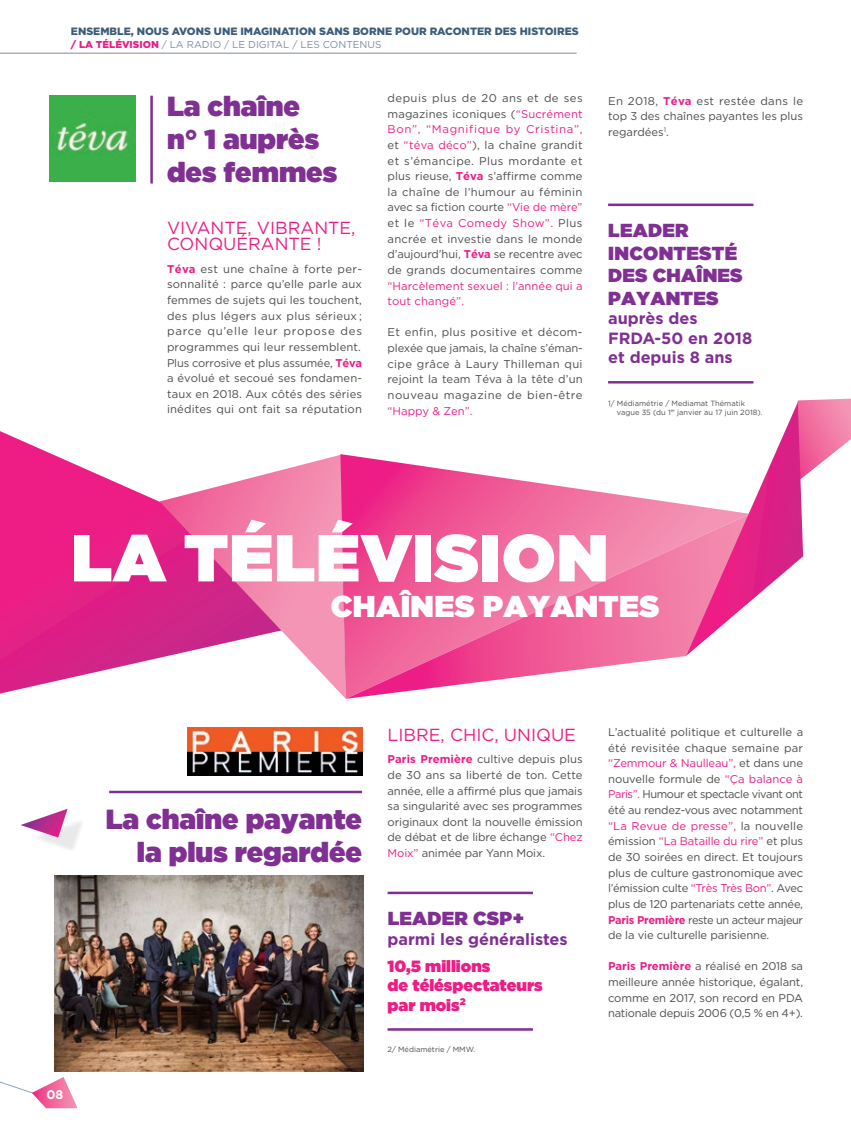
<style>
.page{position:relative;width:851px;height:1134px;background:#fff}
.page>*{position:absolute;margin:0;border:0;box-sizing:border-box;transform-origin:0 0}
.t1{font:66.25px "Gotham Ultra";letter-spacing:.015em;color:#fff}
.t2{font:30px "Gotham Ultra";letter-spacing:.015em;color:#fff}
.t3{font:27.5px/33px "Gotham Ultra";color:#802f92;text-align:right}
.t4{font:18.75px/22.5px "Gotham Ultra";letter-spacing:.015em;color:#802f92}
.t5{font:17.5px/15.6px "Gotham";color:#ed1d85}
.t6{font:700 16.25px/19.5px "Gotham";color:#802f92}
.t7{font:16.25px/19.5px "Gotham Ultra";color:#ed1d85}
.t8{font:700 12.5px "Gotham";color:#fff}
.t9{font:11.25px/15.6px "Gotham";color:#4b4c4d;text-align:justify}
.t10{font:900 10.62px "Gotham";color:#3d5d7a}
.t11{font:10px "Gotham";color:#7f8ca1}
.t12{font:7.5px/9px "Gotham";color:#4b4c4d}
.s1{font-weight:900;color:#ed1d85}
.s2{font-weight:700;color:#ed1d85}
.s3{color:#ed1d85}
</style>
<div class="page">
<img style="left:55px;top:875px;width:308px;height:197px">
<svg style="left:0;top:431px;width:159px;height:262px"></svg>
<svg style="left:159px;top:455px;width:181px;height:238px"></svg>
<svg style="left:340px;top:454px;width:346px;height:244px"></svg>
<svg style="left:345px;top:514px;width:341px;height:185px;background:#f275a7"></svg>
<svg style="left:686px;top:399px;width:164px;height:257px"></svg>
<div style="left:32px;top:818px;width:53px;height:35px;background:#231f20;opacity:.1"></div>
<svg style="left:21px;top:809px;width:47px;height:28px"></svg>
<hr style="left:109px;top:791px;width:253px;height:2px;background:#802f92">
<hr style="left:150px;top:96px;width:3px;height:87px;background:#802f92">
<hr style="left:608px;top:381px;width:145px;height:3px;background:#802f92">
<hr style="left:608px;top:204px;width:145px;height:2px;background:#802f92">
<hr style="left:387px;top:1028px;width:146px;height:3px;background:#802f92">
<hr style="left:387px;top:892px;width:146px;height:2px;background:#802f92">
<img style="left:49px;top:96px;width:86px;height:85px">
<img style="left:188px;top:728px;width:174px;height:47px">
<svg style="left:0;top:1071px;width:78px;height:37px"></svg>
<hr style="left:0;top:53px;width:576px;height:1px;background:#7f8ca1">
<p class="t10" style="left:71px;top:25px;width:509px">ENSEMBLE, NOUS AVONS UNE IMAGINATION SANS BORNE POUR RACONTER DES HISTOIRES</p>
<p class="t11" style="left:71px;top:39px;width:312px"><span class="s1">/ LA TÉLÉVISION</span> / LA RADIO / LE DIGITAL / LES CONTENUS</p>
<p class="t3" style="left:167px;top:89px;width:134px">La chaîne</p>
<p class="t3" style="left:167px;top:122px;width:172px;text-align:left">n° 1 auprès des femmes</p>
<p class="t5" style="left:167px;top:220px;width:190px">VIVANTE, VIBRANTE,<br>CONQUÉRANTE !</p>
<p class="t9" style="left:167px;top:261px;width:196px"><span class="s2">Téva</span> est une chaîne à forte per‑ sonnalité : parce qu’elle parle aux femmes de sujets qui les touchent, des plus légers aux plus sérieux ; parce qu’elle leur propose des programmes qui leur ressemblent.</p>
<p class="t9" style="left:167px;top:355px;width:196px">Plus corrosive et plus assumée, <span class="s2">Téva </span>a évolué et secoué ses fondamen‑ taux en 2018. Aux côtés des séries inédites qui ont fait sa réputation</p>
<p class="t9" style="left:387px;top:90px;width:196px">depuis plus de 20 ans et de ses magazines iconiques (<span class="s3">“Sucrément Bon”, “Magnifique by Cristina”, </span>et <span class="s3">“téva déco”</span>), la chaîne grandit et s’émancipe. Plus mordante et plus rieuse, <span class="s2">Téva</span> s’affirme comme la chaîne de l’humour au féminin avec sa fiction courte <span class="s3">“Vie de mère” </span>et le <span class="s3">“Téva Comedy Show”.</span> Plus ancrée et investie dans le monde d’aujourd’hui, <span class="s2">Téva</span> se recentre avec de grands documentaires comme <span class="s3">“Harcèlement sexuel : l’année qui a tout changé”.</span></p>
<p class="t9" style="left:387px;top:324px;width:196px">Et enfin, plus positive et décom‑ plexée que jamais, la chaîne s’éman‑ cipe grâce à Laury Thilleman qui rejoint la team Téva à la tête d’un nouveau magazine de bien-être <span class="s3">“Happy &amp; Zen”.</span></p>
<p class="t9" style="left:608px;top:93px;width:196px">En 2018, <span class="s2">Téva</span> est restée dans le top 3 des chaînes payantes les plus regardées<sup>1</sup>.</p>
<p class="t4" style="left:608px;top:219px;width:136px">LEADER<br>INCONTESTÉ<br>DES CHAÎNES<br>PAYANTES</p>
<p class="t6" style="left:608px;top:308px;width:146px">auprès des<br>FRDA-50 en 2018 et depuis 8 ans</p>
<p class="t12" style="left:616px;top:398px;width:147px;text-indent:-9px">1/ Médiamétrie / Mediamat Thématik vague 35 (du 1<sup>er</sup> janvier au 17 juin 2018).</p>
<p class="t1" style="left:71px;top:520px;width:538px">LA TÉLÉVISION</p>
<p class="t2" style="left:331px;top:589px;width:330px">CHAÎNES PAYANTES</p>
<p class="t8" style="left:46px;top:1087px;width:19px">08</p>
<p class="t3" style="left:106px;top:802px;width:258px">La chaîne payante la plus regardée</p>
<p class="t5" style="left:387px;top:726px;width:190px">LIBRE, CHIC, UNIQUE</p>
<p class="t9" style="left:387px;top:751px;width:197px"><span class="s2">Paris Première</span> cultive depuis plus de 30 ans sa liberté de ton. Cette année, elle a affirmé plus que jamais sa singularité avec ses programmes originaux dont la nouvelle émission de débat et de libre échange <span class="s3">“Chez Moix”</span> animée par Yann Moix.</p>
<p class="t4" style="left:387px;top:907px;width:138px">LEADER CSP+</p>
<p class="t6" style="left:387px;top:929px;width:181px">parmi les généralistes</p>
<p class="t7" style="left:387px;top:956px;width:156px">10,5 millions<br>de téléspectateurs par mois<sup>2</sup></p>
<p class="t12" style="left:387px;top:1045px;width:89px">2/ Médiamétrie / MMW.</p>
<p class="t9" style="left:608px;top:724px;width:196px">L’actualité politique et culturelle a été revisitée chaque semaine par <span class="s3">“Zemmour &amp; Naulleau”,</span> et dans une nouvelle formule de <span class="s3">“Ça balance à Paris”.</span> Humour et spectacle vivant ont été au rendez-vous avec notamment <span class="s3">“La Revue de presse”,</span> la nouvelle émission <span class="s3">“La Bataille du rire”</span> et plus de 30 soirées en direct. Et toujours plus de culture gastronomique avec l’émission culte <span class="s3">“Très Très Bon”</span>. Avec plus de 120 partenariats cette année, <span class="s2">Paris Première</span> reste un acteur majeur de la vie culturelle parisienne.</p>
<p class="t9" style="left:608px;top:958px;width:196px"><span class="s2">Paris Première</span> a réalisé en 2018 sa meilleure année historique, égalant, comme en 2017, son record en PDA nationale depuis 2006 (0,5 % en 4+).</p>
</div>
